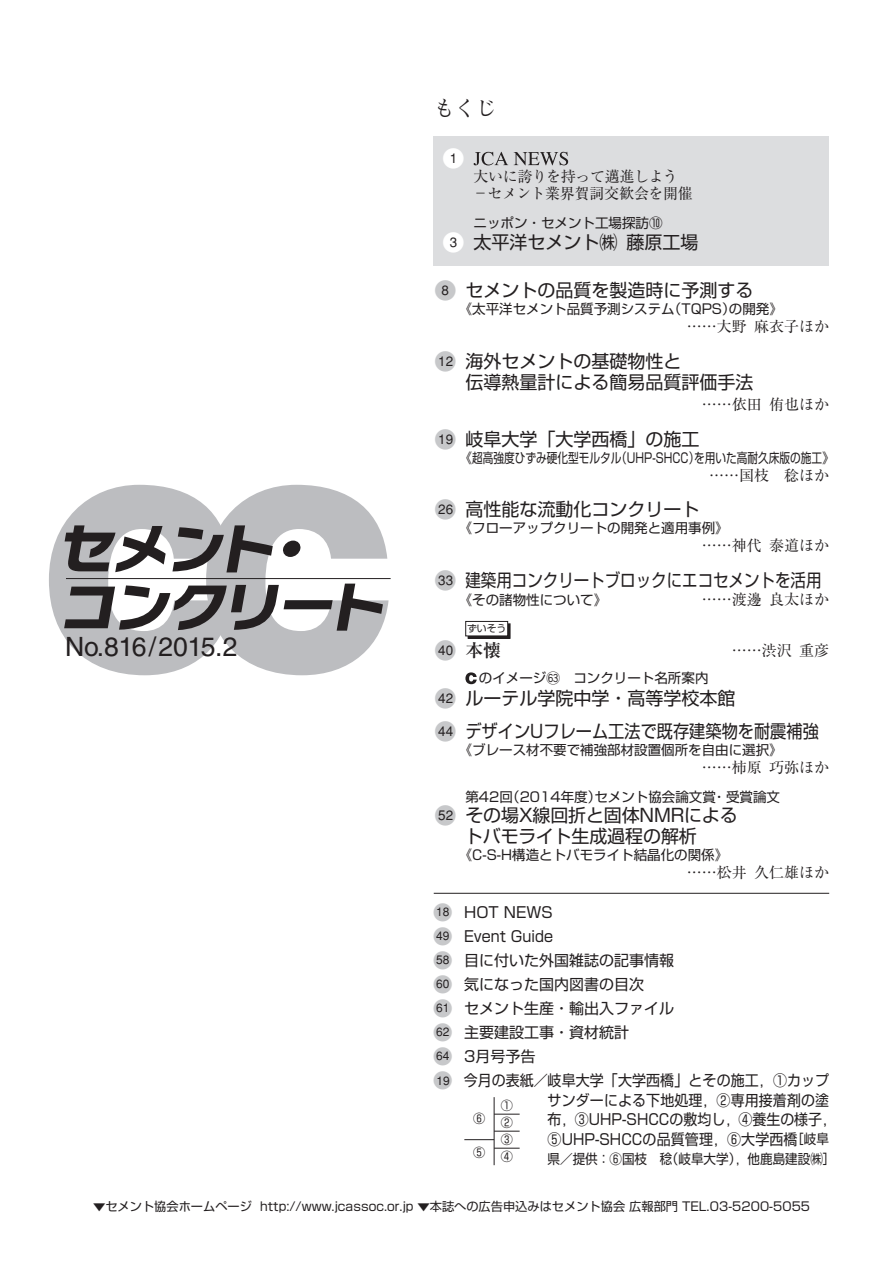
<style>
.page{position:relative;width:893px;height:1263px;background:#fff}
.page>*{position:absolute;margin:0;border:0;box-sizing:border-box;transform-origin:0 0}
.t1{font:26.55px "Helvetica";letter-spacing:-.02em;color:#231f20}
.t2{font:23.25px "Shin Go";color:#fff}
.t3{font:700 21px "Futo Min A101";color:#231f20}
.t4{font:18px/21.3px "Shin Go";color:#231f20}
.t5{font:18px "Shin Go";color:#231f20;scale:.86 1}
.t6{font:18px "Shin Go";color:#231f20;scale:.9 1}
.t7{font:15px/19.5px "Shin Go";color:#231f20;scale:.93 1}
.t8{font:15px "Shin Go";color:#231f20}
.t9{font:15px "Ryumin";color:#231f20}
.t10{font:15px/16.5px "Ryumin";letter-spacing:-.025em;color:#231f20}
.t11{font:15px "Shin Go";color:#231f20;scale:.95 1}
.t12{font:13.5px "Shin Go";color:#231f20}
.t13{font:13.5px "Shin Go";color:#231f20;scale:.93 1}
.t14{font:500 13.5px "Gothic BBB";color:#231f20}
.t15{font:12.15px/17px "Shin Go";color:#231f20}
.t16{font:9.75px "Shin Go";color:#231f20}
.s1{font-size:23.25px;color:#fff}
.s2{font-family:"Gothic BBB";font-weight:500;font-size:13.5px}
.s3{font-size:23.25px;color:#c7c8ca}
.s4{font-family:"Shin Go";font-weight:400;font-size:23.25px;color:#c7c8ca}
.s5{font-family:"Ryumin";font-weight:700;font-size:18px}
.s6{font-family:"Gth Hround"}
.s7{font-size:20.7px;color:#c7c8ca}
.s8{font-family:"Gothic BBB";font-weight:500;font-size:12px}
.s9{font-size:13.5px}
</style>
<div class="page">
<svg style="left:49px;top:485px;width:340px;height:190px"></svg>
<hr style="left:66px;top:578px;width:325px;height:1px;background:#231f20">
<div style="left:434px;top:136px;width:395px;height:130px;background:#dcdddf"></div>
<svg style="left:474px;top:152px;width:34px;height:13px"></svg>
<svg style="left:514px;top:152px;width:54px;height:13px"></svg>
<div style="left:468px;top:624px;width:42px;height:14px;background:#231f20"></div>
<div style="left:468px;top:624px;width:42px;height:15px;border:1px solid #231f20"></div>
<div style="left:466px;top:621px;width:42px;height:15px;background:#fff"></div>
<div style="left:465px;top:621px;width:43px;height:15px;border:1px solid #231f20"></div>
<svg style="left:465px;top:672px;width:12px;height:12px"></svg>
<hr style="left:434px;top:893px;width:395px;height:1px;background:#231f20">
<hr style="left:464px;top:1139px;width:30px;height:1px;background:#231f20">
<hr style="left:494px;top:1097px;width:1px;height:68px;background:#231f20">
<svg style="left:494px;top:1114px;width:26px;height:1px"></svg>
<svg style="left:494px;top:1131px;width:26px;height:1px"></svg>
<svg style="left:494px;top:1148px;width:26px;height:1px"></svg>
<h1 class="t1" style="left:65px;top:632px;width:174px">No.816/2015.2</h1>
<h3 class="t3" style="left:434px;top:95px;width:64px">もくじ</h3>
<h2 class="t2" style="left:442px;top:143px;width:25px">●<sup>1</sup></h2>
<p class="t10" style="left:473px;top:168px;width:221px">大いに誇りを持って邁進しよう−セメント業界賀詞交歓会を開催</p>
<p class="t12" style="left:474px;top:214px;width:190px">ニッポン・セメント工場探訪⑩</p>
<h3 class="t4" style="left:442px;top:231px;width:258px"><span class="s1">●</span><span class="s2">3</span> 太平洋セメント㈱藤原工場</h3>
<h3 class="t4" style="left:434px;top:278px;width:321px"><span class="s3">●</span><span class="s2">8</span> セメントの品質を製造時に予測する</h3>
<p class="t12" style="left:459px;top:300px;width:326px">《太平洋セメント品質予測システム（TQPS）の開発》</p>
<p class="t9" style="left:687px;top:318px;width:144px">……大野麻衣子ほか</p>
<h3 class="t4" style="left:465px;top:349px;width:289px;text-indent:-32px"><span class="s3">●</span><span class="s2">12</span> 海外セメントの基礎物性と<br>伝導熱量計による簡易品質評価手法</h3>
<p class="t9" style="left:702px;top:396px;width:129px">……依田侑也ほか</p>
<h3 class="t4" style="left:434px;top:427px;width:267px"><span class="s3">●</span><span class="s2">19</span> 岐阜大学「大学西橋」の施工</h3>
<p class="t12" style="left:459px;top:449px;width:378px">《超高強度ひずみ硬化型モルタル（UHP-SHCC）を用いた高耐久床版の施工》</p>
<p class="t9" style="left:709px;top:466px;width:121px">……国枝　稔ほか</p>
<h3 class="t4" style="left:434px;top:497px;width:267px"><span class="s3">●</span><span class="s2">26</span> 高性能な流動化コンクリート</h3>
<p class="t12" style="left:459px;top:519px;width:271px">《フローアップクリートの開発と適用事例》</p>
<p class="t9" style="left:702px;top:537px;width:129px">……神代泰道ほか</p>
<h3 class="t5" style="left:434px;top:568px;width:452px"><span class="s3">●</span><span class="s2">33</span> 建築用コンクリートブロックにエコセメントを活用</h3>
<p class="t12" style="left:459px;top:591px;width:150px">《その諸物性について》</p>
<p class="t9" style="left:702px;top:591px;width:129px">……渡邊良太ほか</p>
<p class="t16" style="left:467px;top:622px;width:40px">ずいそう</p>
<p class="t14" style="left:434px;top:643px;width:68px"><span class="s4">●</span>40 <span class="s5">本懐</span></p>
<p class="t9" style="left:732px;top:641px;width:99px">……渋沢重彦</p>
<p class="t12" style="left:479px;top:669px;width:231px">のイメージ<span class="s6">^3</span>　コンクリート名所案内</p>
<h3 class="t4" style="left:434px;top:686px;width:303px"><span class="s3">●</span><span class="s2">42</span> ルーテル学院中学・高等学校本館</h3>
<h3 class="t6" style="left:434px;top:719px;width:429px"><span class="s3">●</span><span class="s2">44</span> デザインUフレーム工法で既存建築物を耐震補強</h3>
<p class="t12" style="left:459px;top:741px;width:325px">《ブレース材不要で補強部材設置個所を自由に選択》</p>
<p class="t9" style="left:702px;top:759px;width:129px">……柿原巧弥ほか</p>
<p class="t12" style="left:465px;top:788px;width:316px">第42回（2014年度）セメント協会論文賞・受賞論文</p>
<h3 class="t4" style="left:434px;top:803px;width:305px;text-align:center"><span class="s3">●</span><span class="s2">52</span> その場X線回折と固体NMRによるトバモライト生成過程の解析</h3>
<p class="t12" style="left:459px;top:846px;width:271px">《C-S-H構造とトバモライト結晶化の関係》</p>
<p class="t9" style="left:687px;top:864px;width:144px">……松井久仁雄ほか</p>
<p class="t8" style="left:432px;top:902px;width:122px"><span class="s7">●</span><span class="s8">18</span> HOT NEWS</p>
<p class="t11" style="left:432px;top:926px;width:129px"><span class="s7">●</span><span class="s8">49</span> Event Guide</p>
<p class="t8" style="left:432px;top:950px;width:243px"><span class="s7">●</span><span class="s8">58</span> 目に付いた外国雑誌の記事情報</p>
<p class="t8" style="left:432px;top:974px;width:213px"><span class="s7">●</span><span class="s8">60</span> 気になった国内図書の目次</p>
<p class="t8" style="left:432px;top:998px;width:243px"><span class="s7">●</span><span class="s8">61</span> セメント生産・輸出入ファイル</p>
<p class="t8" style="left:432px;top:1022px;width:198px"><span class="s7">●</span><span class="s8">62</span> 主要建設工事・資材統計</p>
<p class="t8" style="left:432px;top:1046px;width:105px"><span class="s7">●</span><span class="s8">64</span> 3月号予告</p>
<p class="t7" style="left:548px;top:1070px;width:312px;text-indent:-115px"><span class="s7">●</span><span class="s8">19</span> 今月の表紙／岐阜大学「大学西橋」とその施工，①カップサンダーによる下地処理，②専用接着剤の塗布，③UHP-SHCCの敷均し，④養生の様子，<br>⑤UHP-SHCCの品質管理，⑥大学西橋<span class="s9">［岐阜</span></p>
<p class="t13" style="left:548px;top:1150px;width:311px">県／提供：⑥国枝　稔（岐阜大学），他鹿島建設㈱］</p>
<p class="t15" style="left:501px;top:1096px;width:14px">①</p>
<p class="t15" style="left:501px;top:1130px;width:14px">③<br>④</p>
<p class="t15" style="left:473px;top:1109px;width:14px">⑥</p>
<p class="t15" style="left:501px;top:1113px;width:14px">②</p>
<p class="t15" style="left:473px;top:1143px;width:14px">⑤</p>
<p class="t15" style="left:93px;top:1197px;width:718px">▼セメント協会ホームページ http://www.jcassoc.or.jp ▼本誌への広告申込みはセメント協会 広報部門 TEL.03-5200-5055</p>
</div>
